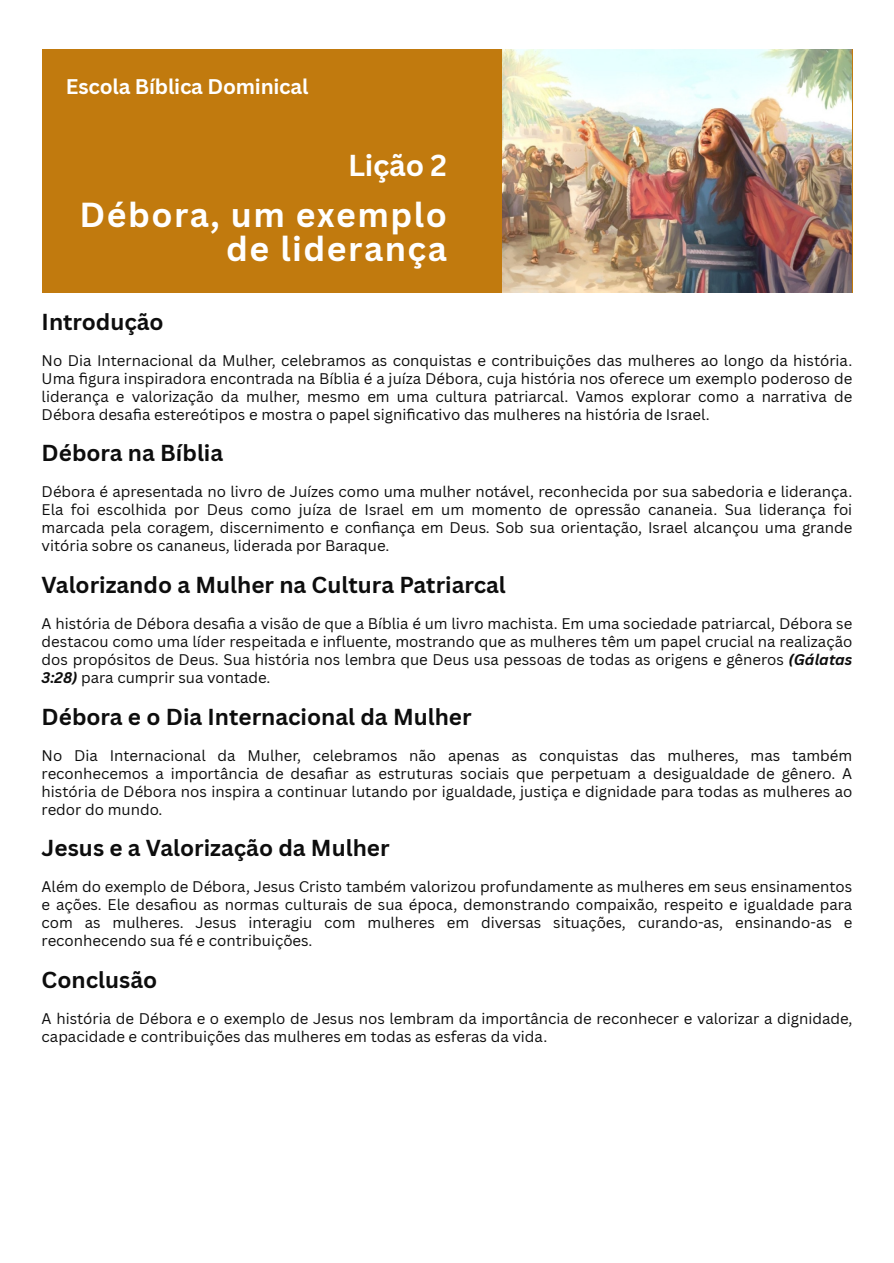
<style>
.page{position:relative;width:894px;height:1263px;background:#fff}
.page>*{position:absolute;margin:0;border:0;box-sizing:border-box;transform-origin:0 0}
.t1{font:700 33.75px/33.6px "Canva Sans";letter-spacing:.045em;color:#fff;text-align:right}
.t2{font:700 29.4px "Canva Sans";letter-spacing:-.01em;color:#fff}
.t3{font:700 22.5px "Canva Sans";color:#0d0d0d}
.t4{font:700 20.7px "Canva Sans";letter-spacing:-.01em;color:#fff}
.t5{font:15px/18px "Canva Sans";color:#0d0d0d;text-align:justify}
.s1{font-weight:700;font-style:italic}
</style>
<div class="page">
<div style="left:42px;top:50px;width:810px;height:242px;background:#c17a0e"></div>
<img style="left:502px;top:50px;width:349px;height:242px">
<p class="t4" style="left:66px;top:72px;width:244px">Escola Bíblica Dominical</p>
<p class="t2" style="left:348px;top:144px;width:100px">Lição 2</p>
<p class="t1" style="left:80px;top:197px;width:369px">Débora, um exemplo de liderança</p>
<h1 class="t3" style="left:42px;top:306px;width:123px">Introdução</h1>
<h3 class="t5" style="left:42px;top:351px;width:811px">No Dia Internacional da Mulher, celebramos as conquistas e contribuições das mulheres ao longo da história.<br>Uma figura inspiradora encontrada na Bíblia é a juíza Débora, cuja história nos oferece um exemplo poderoso de liderança e valorização da mulher, mesmo em uma cultura patriarcal. Vamos explorar como a narrativa de Débora desafia estereótipos e mostra o papel signifi cativo das mulheres na história de Israel.</h3>
<h1 class="t3" style="left:42px;top:437px;width:183px">Débora na Bíblia</h1>
<h3 class="t5" style="left:42px;top:482px;width:811px">Débora é apresentada no livro de Juízes como uma mulher notável, reconhecida por sua sabedoria e liderança.<br>Ela foi escolhida por Deus como juíza de Israel em um momento de opressão cananeia. Sua liderança foi marcada pela coragem, discernimento e confiança em Deus. Sob sua orientação, Israel alcançou uma grande vitória sobre os cananeus, liderada por Baraque.</h3>
<h1 class="t3" style="left:42px;top:569px;width:465px">Valorizando a Mulher na Cultura Patriarcal</h1>
<h3 class="t5" style="left:42px;top:614px;width:811px">A história de Débora desafia a visão de que a Bíblia é um livro machista. Em uma sociedade patriarcal, Débora se destacou como uma líder respeitada e influente, mostrando que as mulheres têm um papel crucial na realização dos propósitos de Deus. Sua história nos lembra que Deus usa pessoas de todas as origens e gêneros <span class="s1">(Gálatas 3:28)</span> para cumprir sua vontade.</h3>
<h1 class="t3" style="left:42px;top:700px;width:431px">Débora e o Dia Internacional da Mulher</h1>
<h3 class="t5" style="left:42px;top:746px;width:811px">No Dia Internacional da Mulher, celebramos não apenas as conquistas das mulheres, mas também reconhecemos a importância de desafiar as estruturas sociais que perpetuam a desigualdade de gênero. A história de Débora nos inspira a continuar lutando por igualdade, justiça e dignidade para todas as mulheres ao redor do mundo.</h3>
<h1 class="t3" style="left:42px;top:832px;width:349px">Jesus e a Valorização da Mulher</h1>
<h3 class="t5" style="left:42px;top:877px;width:811px">Além do exemplo de Débora, Jesus Cristo também valorizou profundamente as mulheres em seus ensinamentos e ações. Ele desafi ou as normas culturais de sua época, demonstrando compaixão, respeito e igualdade para com as mulheres. Jesus interagiu com mulheres em diversas situações, curando-as, ensinando-as e reconhecendo sua fé e contribuições.</h3>
<h1 class="t3" style="left:42px;top:964px;width:117px">Conclusão</h1>
<h3 class="t5" style="left:42px;top:1009px;width:811px">A história de Débora e o exemplo de Jesus nos lembram da importância de reconhecer e valorizar a dignidade, capacidade e contribuições das mulheres em todas as esferas da vida.</h3>
</div>
